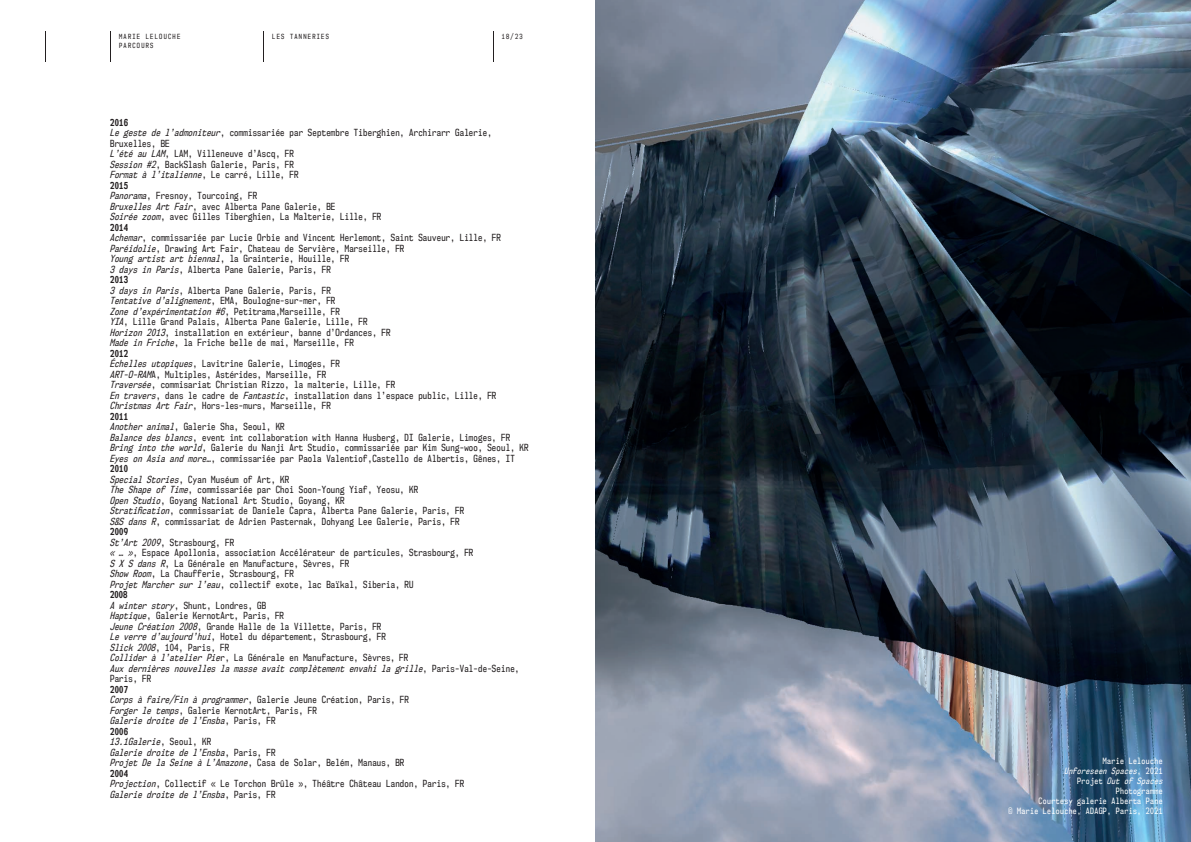
<style>
.page{position:relative;width:1191px;height:842px;background:#fff}
.page>*{position:absolute;margin:0;border:0;box-sizing:border-box;transform-origin:0 0}
.t1{font:9px/10.5px "NK57 Monospace Cd Rg";letter-spacing:.025em;color:#231f20}
.t2{font:8px/10px "NK57 Monospace Cd Rg";letter-spacing:.05em;color:#fff;text-align:right}
.t3{font:6.5px "NK57 Monospace Cd Rg";letter-spacing:.2em;color:#231f20}
.s1{font-weight:700}
.s2{font-style:italic}
</style>
<div class="page">
<hr style="left:110px;top:31px;width:1px;height:30px;background:#231f20">
<hr style="left:263px;top:31px;width:1px;height:30px;background:#231f20">
<hr style="left:45px;top:31px;width:1px;height:30px;background:#231f20">
<hr style="left:493px;top:31px;width:1px;height:30px;background:#231f20">
<img style="left:595px;top:0;width:596px;height:842px">
<p class="t3" style="left:119px;top:33px;width:63px">MARIE LELOUCHE</p>
<p class="t3" style="left:272px;top:33px;width:58px">LES TANNERIES</p>
<p class="t3" style="left:119px;top:42px;width:36px">PARCOURS</p>
<p class="t3" style="left:501px;top:33px;width:22px">18/23</p>
<p class="t1" style="left:110px;top:117px;width:420px"><span class="s1">2016<br></span><span class="s2">Le geste de l’admoniteur</span>, commissariée par Septembre Tiberghien, Archirarr Galerie, Bruxelles, BE<br><span class="s2">L’été au LAM</span>, LAM, Villeneuve d’Ascq, FR<br><span class="s2">Session #2</span>, BackSlash Galerie, Paris, FR<br><span class="s2">Format à l’italienne</span>, Le carré, Lille, FR<br><span class="s1">2015<br></span><span class="s2">Panorama</span>, Fresnoy, Tourcoing, FR<br><span class="s2">Bruxelles Art Fair</span>, avec Alberta Pane Galerie, BE<br><span class="s2">Soirée zoom</span>, avec Gilles Tiberghien, La Malterie, Lille, FR<br><span class="s1">2014<br></span><span class="s2">Achemar</span>, commissariée par Lucie Orbie and Vincent Herlemont, Saint Sauveur, Lille, FR <span class="s2">Paréidolie</span>, Drawing Art Fair, Chateau de Servière, Marseille, FR<br><span class="s2">Young artist art biennal</span>, la Grainterie, Houille, FR<br><span class="s2">3 days in Paris</span>, Alberta Pane Galerie, Paris, FR<br><span class="s1">2013<br></span><span class="s2">3 days in Paris</span>, Alberta Pane Galerie, Paris, FR<br><span class="s2">Tentative d’alignement</span>, EMA, Boulogne-sur-mer, FR<br><span class="s2">Zone d’expérimentation #6</span>, Petitrama,Marseille, FR<br><span class="s2">YIA</span>, Lille Grand Palais, Alberta Pane Galerie, Lille, FR<br><span class="s2">Horizon 2013</span>, installation en extérieur, banne d’Ordances, FR<br><span class="s2">Made in Friche</span>, la Friche belle de mai, Marseille, FR<br><span class="s1">2012<br></span><span class="s2">Échelles utopiques</span>, Lavitrine Galerie, Limoges, FR<br><span class="s2">ART-O-RAM</span>A, Multiples, Astérides, Marseille, FR<br><span class="s2">Traversée</span>, commisariat Christian Rizzo, la malterie, Lille, FR<br><span class="s2">En travers</span>, dans le cadre de <span class="s2">Fantastic</span>, installation dans l’espace public, Lille, FR <span class="s2">Christmas Art Fair</span>, Hors-les-murs, Marseille, FR<br><span class="s1">2011<br></span><span class="s2">Another animal</span>, Galerie Sha, Seoul, KR<br><span class="s2">Balance des blancs</span>, event int collaboration with Hanna Husberg, DI Galerie, Limoges, FR <span class="s2">Bring into the world</span>, Galerie du Nanji Art Studio, commissariée par Kim Sung-woo, Seoul, KR <span class="s2">Eyes on Asia and more…</span>, commissariée par Paola Valentiof,Castello de Albertis, Gênes, IT <span class="s1">2010<br></span><span class="s2">Special Stories</span>, Cyan Muséum of Art, KR<br><span class="s2">The Shape of Time</span>, commissariée par Choi Soon-Young Yiaf, Yeosu, KR<br><span class="s2">Open Studio</span>, Goyang National Art Studio, Goyang, KR<br><span class="s2">Stratification</span>, commissariat de Daniele Capra, Alberta Pane Galerie, Paris, FR<br><span class="s2">S&amp;S dans R</span>, commissariat de Adrien Pasternak, Dohyang Lee Galerie, Paris, FR<br><span class="s1">2009<br></span><span class="s2">St’Art 2009</span>, Strasbourg, FR<br><span class="s2">« … »</span>, Espace Apollonia, association Accélérateur de particules, Strasbourg, FR<br><span class="s2">S X S dans R</span>, La Générale en Manufacture, Sèvres, FR<br><span class="s2">Show Room</span>, La Chaufferie, Strasbourg, FR<br><span class="s2">Projet Marcher sur l’eau</span>, collectif exote, lac Baïkal, Siberia, RU<br><span class="s1">2008<br></span><span class="s2">A winter story</span>, Shunt, Londres, GB<br><span class="s2">Haptique</span>, Galerie KernotArt, Paris, FR<br><span class="s2">Jeune Création 2008</span>, Grande Halle de la Villette, Paris, FR<br><span class="s2">Le verre d’aujourd’hui</span>, Hotel du département, Strasbourg, FR<br><span class="s2">Slick 2008</span>, 104, Paris, FR<br><span class="s2">Collider à l’atelier Pie</span>r, La Générale en Manufacture, Sèvres, FR<br><span class="s2">Aux dernières nouvelles la masse avait complètement envahi la grille</span>, Paris-Val-de-Seine, Paris, FR</p>
<p class="t1" style="left:110px;top:684px;width:355px"><span class="s1">2007<br></span><span class="s2">Corps à faire/Fin à programmer</span>, Galerie Jeune Création, Paris, FR<br><span class="s2">Forger le temps</span>, Galerie KernotArt, Paris, FR<br><span class="s2">Galerie droite de l’Ensba</span>, Paris, FR<br><span class="s1">2006<br></span><span class="s2">13.1Galerie</span>, Seoul, KR<br><span class="s2">Galerie droite de l’Ensba</span>, Paris, FR<br><span class="s2">Projet De la Seine à L’Amazone</span>, Casa de Solar, Belém, Manaus, BR<br><span class="s1">2004<br></span><span class="s2">Projection</span>, Collectif « Le Torchon Brûle », Théâtre Château Landon, Paris, FR <span class="s2">Galerie droite de l’Ensba</span>, Paris, FR</p>
<p class="t2" style="left:1008px;top:755px;width:155px">Marie Lelouche<br><span class="s2">Unforeseen Spaces</span>, 2021<br>Projet <span class="s2">Out of Spaces<br></span>Photogramme<br>Courtesy galerie Alberta Pane<br>© Marie Lelouche, ADAGP, Paris, 2021</p>
</div>
